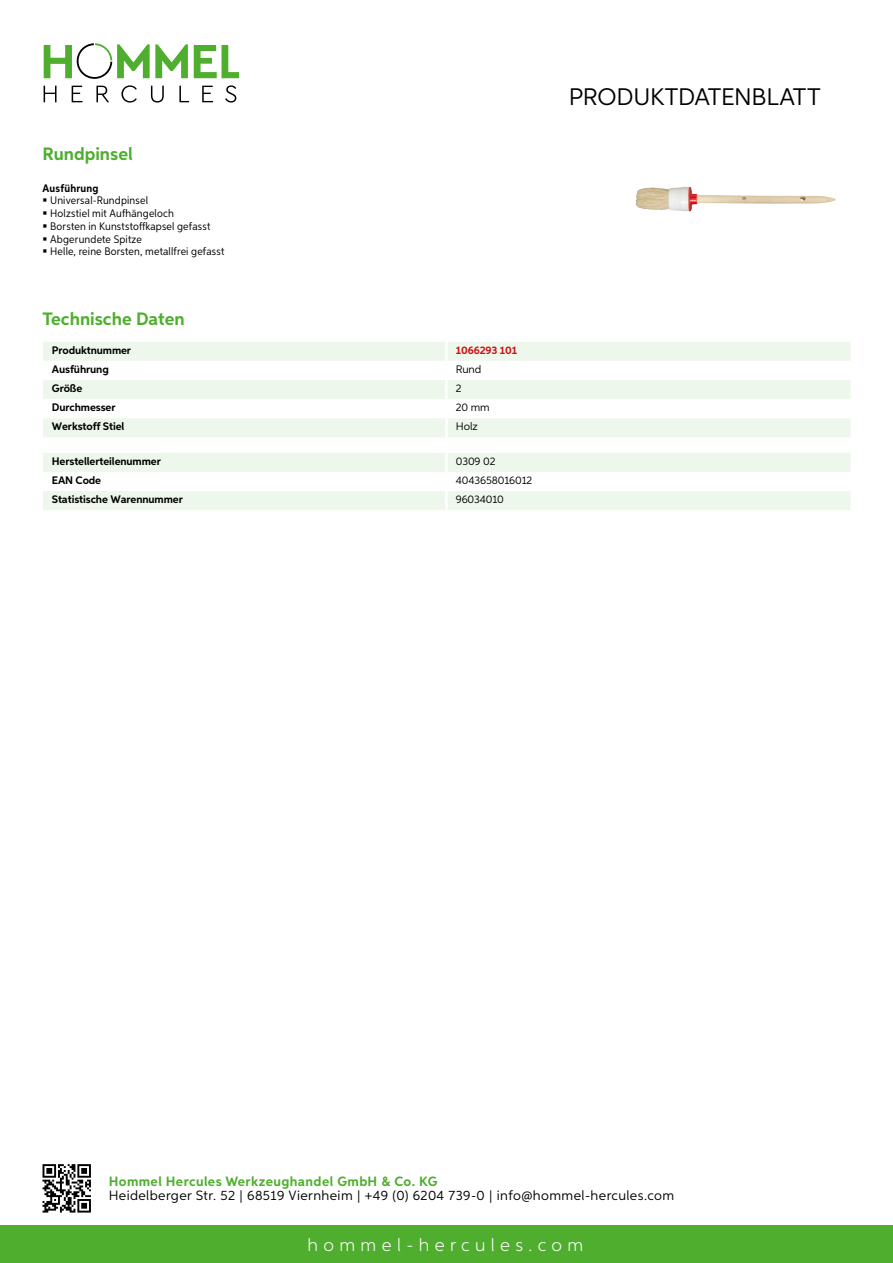
<style>
.page{position:relative;width:893px;height:1263px;background:#fff}
.page>*{position:absolute;margin:0;border:0;box-sizing:border-box;transform-origin:0 0}
.t1{font:24px "Aspira";letter-spacing:-.01em;color:#000}
.t2{font:700 18px "Aspira";color:#50ae2f}
.t3{font:300 18px "Aspira";letter-spacing:.3em;color:#fff}
.t4{font:13.5px "Aspira";letter-spacing:.03em;color:#000}
.t5{font:700 13.5px "Aspira";letter-spacing:.03em;color:#50ae2f}
.t6{font:10.95px/12.8px "Aspira Nar";letter-spacing:.015em;color:#000}
.t7{font:700 10.95px "Aspira";letter-spacing:-.01em;color:#000}
.t8{font:10.95px "Aspira";letter-spacing:-.01em;color:#000}
.t9{font:700 10.95px "Aspira";letter-spacing:-.01em;color:#cd1013}
.t10{font:700 10.95px "Aspira Nar";letter-spacing:.02em;color:#000}
</style>
<div class="page">
<div style="left:0;top:1226px;width:893px;height:37px;background:#50ae2f"></div>
<svg style="left:43px;top:1164px;width:48px;height:48px"></svg>
<svg style="left:194px;top:45px;width:45px;height:33px"></svg>
<svg style="left:44px;top:43px;width:144px;height:36px"></svg>
<svg style="left:44px;top:86px;width:13px;height:16px"></svg>
<svg style="left:72px;top:86px;width:10px;height:16px"></svg>
<svg style="left:96px;top:86px;width:13px;height:16px"></svg>
<svg style="left:121px;top:85px;width:16px;height:18px"></svg>
<svg style="left:151px;top:86px;width:13px;height:17px"></svg>
<svg style="left:179px;top:86px;width:10px;height:16px"></svg>
<svg style="left:202px;top:86px;width:11px;height:16px"></svg>
<svg style="left:225px;top:85px;width:11px;height:18px"></svg>
<div style="left:43px;top:342px;width:807px;height:95px;background:#eef7eb"></div>
<svg style="left:43px;top:361px;width:807px;height:57px"></svg>
<hr style="left:445px;top:342px;width:3px;height:19px;background:#fff">
<hr style="left:445px;top:361px;width:3px;height:19px;background:#fff">
<hr style="left:445px;top:380px;width:3px;height:19px;background:#fff">
<hr style="left:445px;top:399px;width:3px;height:19px;background:#fff">
<hr style="left:445px;top:418px;width:3px;height:19px;background:#fff">
<svg style="left:43px;top:453px;width:807px;height:57px"></svg>
<hr style="left:445px;top:491px;width:3px;height:19px;background:#fff">
<img style="left:635px;top:187px;width:53px;height:23px">
<h2 class="t2" style="left:43px;top:142px;width:92px">Rundpinsel</h2>
<p class="t10" style="left:43px;top:181px;width:58px">Ausführung</p>
<p class="t6" style="left:50px;top:194px;width:176px">Universal-Rundpinsel<br>Holzstiel mit Aufhängeloch<br>Borsten in Kunststoffkapsel gefasst<br>Abgerundete Spitze<br>Helle, reine Borsten, metallfrei gefasst</p>
<h2 class="t2" style="left:43px;top:307px;width:144px">Technische Daten</h2>
<p class="t7" style="left:52px;top:343px;width:81px">Produktnummer</p>
<p class="t9" style="left:456px;top:343px;width:63px">1066293 101</p>
<p class="t7" style="left:52px;top:362px;width:58px">Ausführung</p>
<p class="t8" style="left:456px;top:362px;width:27px">Rund</p>
<p class="t7" style="left:52px;top:381px;width:32px">Größe</p>
<p class="t8" style="left:456px;top:381px;width:7px">2</p>
<p class="t7" style="left:52px;top:400px;width:65px">Durchmesser</p>
<p class="t8" style="left:456px;top:401px;width:35px">20 mm</p>
<p class="t7" style="left:52px;top:420px;width:74px">Werkstoff Stiel</p>
<p class="t8" style="left:456px;top:420px;width:23px">Holz</p>
<p class="t7" style="left:52px;top:454px;width:111px">Herstellerteilenummer</p>
<p class="t8" style="left:456px;top:454px;width:41px">0309 02</p>
<p class="t7" style="left:52px;top:473px;width:51px">EAN Code</p>
<p class="t8" style="left:456px;top:473px;width:78px">4043658016012</p>
<p class="t7" style="left:52px;top:492px;width:132px">Statistische Warennummer</p>
<p class="t8" style="left:456px;top:492px;width:50px">96034010</p>
<h1 class="t1" style="left:569px;top:82px;width:253px">Produktdatenblatt</h1>
<p class="t5" style="left:109px;top:1172px;width:330px">Hommel Hercules Werkzeughandel GmbH &amp; Co. KG</p>
<p class="t4" style="left:109px;top:1187px;width:567px">Heidelberger Str. 52 | 68519 Viernheim | +49 (0) 6204 739-0 | info@hommel-hercules.com</p>
<h2 class="t3" style="left:307px;top:1234px;width:277px">hommel-hercules.com</h2>
</div>
